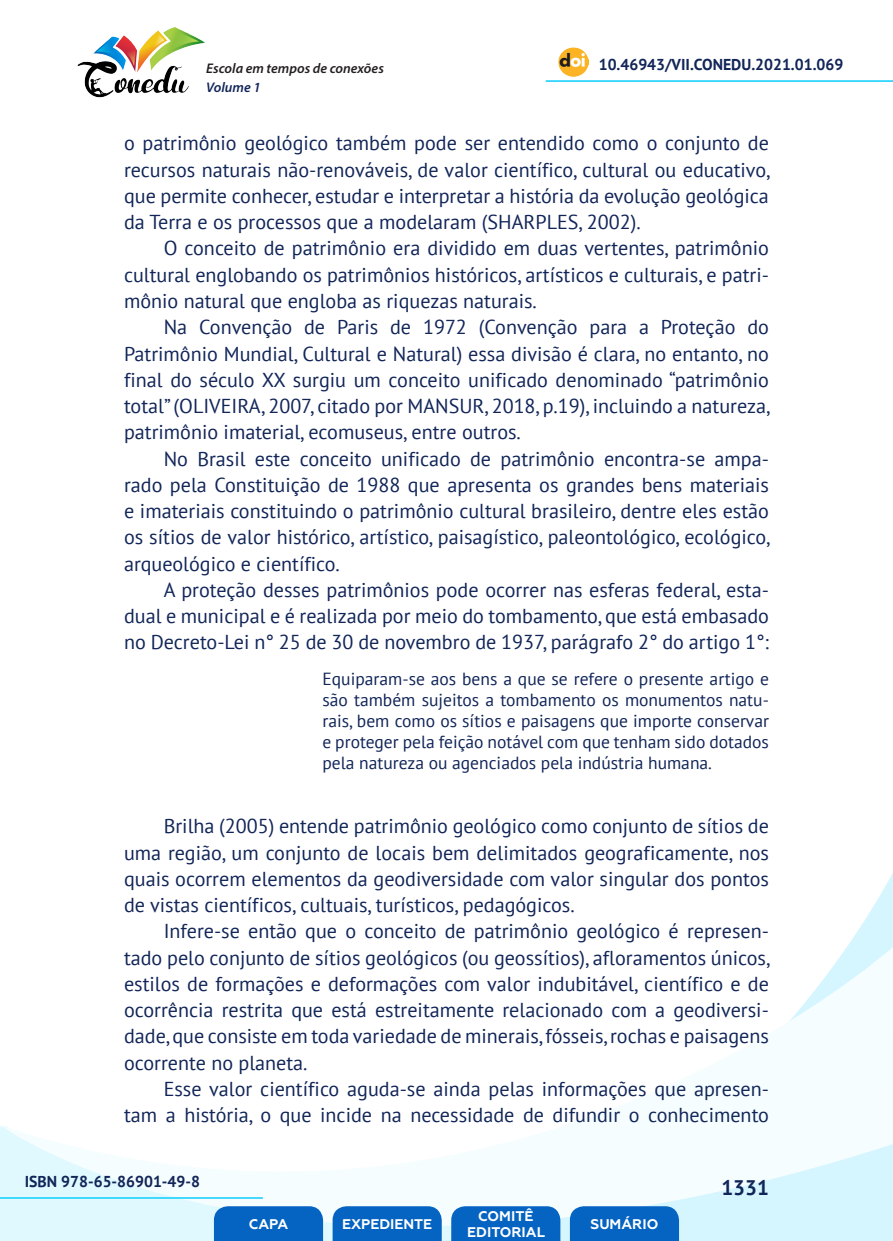
<style>
.page{position:relative;width:893px;height:1241px;background:#fff}
.page>*{position:absolute;margin:0;border:0;box-sizing:border-box;transform-origin:0 0}
.t1{font:700 21px "PT Sans";color:#112558}
._8_CORPO{font:20.12px/26.2px "PT Sans";color:#112558;text-align:justify}
._12_CITACAO{font:17.5px/21px "PT Sans";color:#112558;text-align:justify}
.t2{font:700 15.75px "PT Sans";color:#112558}
.t3{font:700 14px/16.8px "Geometria";color:#fff;text-align:center}
.t4{font:italic 600 14px "Myriad Pro";color:#231f20}
.t5{font:italic 600 14px "Myriad Pro";color:#112558}
</style>
<div class="page">
<svg style="left:848px;top:873px;width:45px;height:73px"></svg>
<svg style="left:0;top:946px;width:893px;height:294px"></svg>
<hr style="left:0;top:1196px;width:263px;height:2px;background:#2dd4fe">
<hr style="left:546px;top:80px;width:347px;height:2px;background:#2dd4fe">
<img style="left:559px;top:47px;width:30px;height:30px">
<img style="left:77px;top:27px;width:128px;height:71px">
<svg style="left:214px;top:1205px;width:109px;height:35px;background:#126bc4"></svg>
<svg style="left:333px;top:1205px;width:109px;height:35px;background:#126bc4"></svg>
<svg style="left:451px;top:1205px;width:109px;height:35px;background:#126bc4"></svg>
<svg style="left:570px;top:1205px;width:109px;height:35px;background:#116bc4"></svg>
<p class="t4" style="left:206px;top:59px;width:179px">Escola em tempos de conexões</p>
<p class="t2" style="left:599px;top:54px;width:246px">10.46943/VII.CONEDU.2021.01.069</p>
<p class="t5" style="left:206px;top:78px;width:56px">Volume 1</p>
<p class="_8_CORPO" style="left:124px;top:130px;width:648px">o patrimônio geológico também pode ser entendido como o conjunto de recursos naturais não-renováveis, de valor científico, cultural ou educativo, que permite conhecer, estudar e interpretar a história da evolução geológica da Terra e os processos que a modelaram (SHARPLES, 2002).</p>
<p class="_8_CORPO" style="left:124px;top:235px;width:646px;text-indent:40px">O conceito de patrimônio era dividido em duas vertentes, patrimônio cultural englobando os patrimônios históricos, artísticos e culturais, e patri&shy;mônio natural que engloba as riquezas naturais.</p>
<p class="_8_CORPO" style="left:124px;top:313px;width:648px;text-indent:40px">Na Convenção de Paris de 1972 (Convenção para a Proteção do Patrimônio Mundial, Cultural e Natural) essa divisão é clara, no entanto, no final do século XX surgiu um conceito unificado denominado “patrimônio total” (OLIVEIRA, 2007, citado por MANSUR, 2018, p.19), incluindo a natureza, patrimônio imaterial, ecomuseus, entre outros.</p>
<p class="_8_CORPO" style="left:124px;top:445px;width:648px;text-indent:40px">No Brasil este conceito unificado de patrimônio encontra-se ampa&shy;rado pela Constituição de 1988 que apresenta os grandes bens materiais e imateriais constituindo o patrimônio cultural brasileiro, dentre eles estão os sítios de valor histórico, artístico, paisagístico, paleontológico, ecológico, arqueológico e científico.</p>
<p class="_8_CORPO" style="left:124px;top:576px;width:646px;text-indent:40px">A proteção desses patrimônios pode ocorrer nas esferas federal, esta&shy;dual e municipal e é realizada por meio do tombamento, que está embasado no Decreto-Lei n° 25 de 30 de novembro de 1937, parágrafo 2° do artigo 1°:</p>
<p class="_12_CITACAO" style="left:322px;top:668px;width:448px">Equiparam-se aos bens a que se refere o presente artigo e são também sujeitos a tombamento os monumentos natu&shy;rais, bem como os sítios e paisagens que importe conservar e proteger pela feição notável com que tenham sido dotados pela natureza ou agenciados pela indústria humana.</p>
<p class="_8_CORPO" style="left:124px;top:812px;width:646px;text-indent:40px">Brilha (2005) entende patrimônio geológico como conjunto de sítios de uma região, um conjunto de locais bem delimitados geograficamente, nos quais ocorrem elementos da geodiversidade com valor singular dos pontos de vistas científicos, cultuais, turísticos, pedagógicos.</p>
<p class="_8_CORPO" style="left:124px;top:917px;width:648px;text-indent:40px">Infere-se então que o conceito de patrimônio geológico é represen&shy;tado pelo conjunto de sítios geológicos (ou geossítios), afloramentos únicos, estilos de formações e deformações com valor indubitável, científico e de ocorrência restrita que está estreitamente relacionado com a geodiversi&shy;dade, que consiste em toda variedade de minerais, fósseis, rochas e paisagens ocorrente no planeta.</p>
<p class="_8_CORPO" style="left:124px;top:1075px;width:646px;text-align:right">Esse valor científico aguda-se ainda pelas informações que apresen-<br>tam a história, o que incide na necessidade de difundir o conhecimento</p>
<p class="t2" style="left:25px;top:1170px;width:177px">ISBN 978-65-86901-49-8</p>
<p class="t3" style="left:249px;top:1215px;width:41px">CAPA</p>
<p class="t3" style="left:342px;top:1215px;width:92px">EXPEDIENTE</p>
<p class="t3" style="left:467px;top:1207px;width:79px">COMITÊ<br>EDITORIAL</p>
<p class="t3" style="left:590px;top:1215px;width:69px">SUMÁRIO</p>
<p class="t1" style="left:721px;top:1173px;width:49px">1331</p>
</div>
